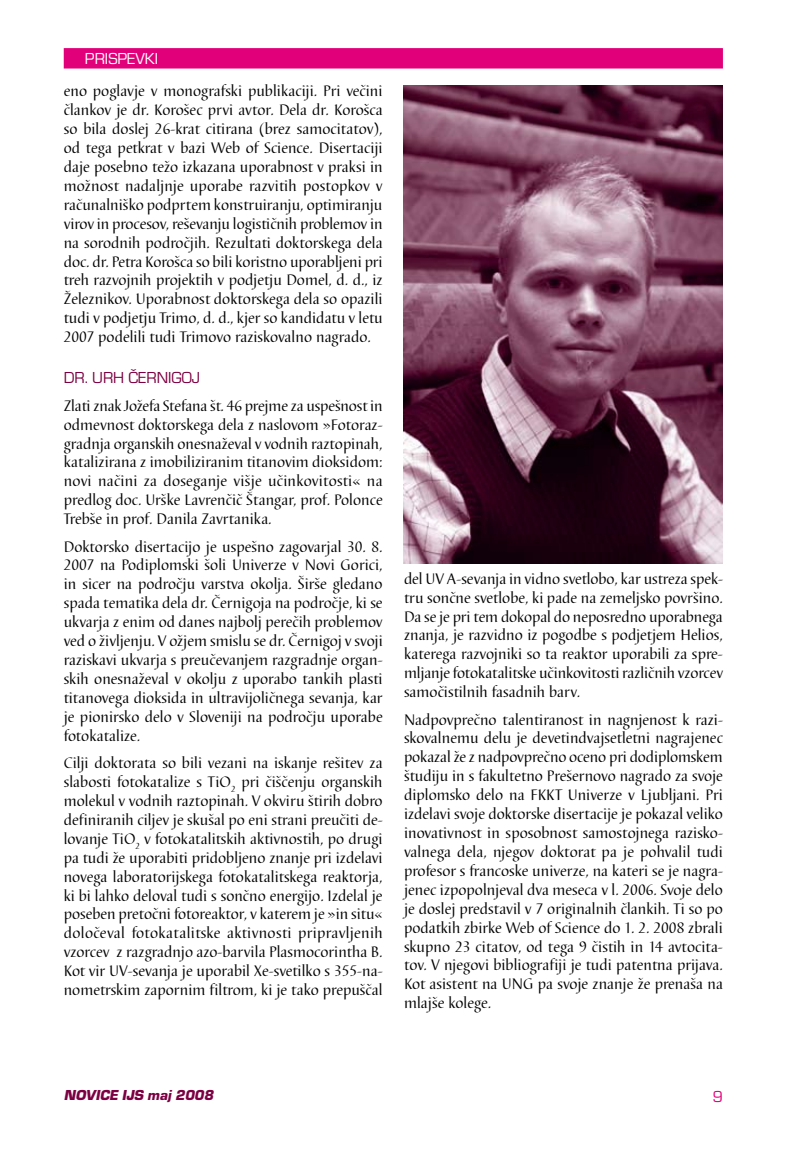
<style>
.page{position:relative;width:808px;height:1149px;background:#fff}
.page>*{position:absolute;margin:0;border:0;box-sizing:border-box;transform-origin:0 0}
.t1{font:16.5px "Eurostile TEE";color:#7c0042}
.t2{font:16.5px "Eurostile TEE";color:#fff}
.t3{font:16.5px "Eurostile TEE";color:#e2007a}
.t4{font:15.75px/18.9px "Barbedor TEE";color:#000;text-align:justify}
.t5{font:italic 15px "Eurostile TEE Blac";color:#7c0042}
</style>
<div class="page">
<div style="left:64px;top:48px;width:659px;height:20px;background:#e2007a;border:2px solid #e2007a"></div>
<img style="left:404px;top:85px;width:319px;height:478px">
<p class="t2" style="left:85px;top:50px;width:75px">PRISPEVKI</p>
<p class="t4" style="left:64px;top:82px;width:320px">eno poglavje v monografski publikaciji. Pri večini člankov je dr. Korošec prvi avtor. Dela dr. Korošca so bila doslej 26-krat citirana (brez samocitatov), od tega petkrat v bazi Web of Science. Disertaciji daje posebno težo izkazana uporabnost v praksi in možnost nadaljnje uporabe razvitih postopkov v računalniško podprtem konstruiranju, optimiranju virov in procesov, reševanju logističnih problemov in na sorodnih področjih. Rezultati doktorskega dela doc. dr. Petra Korošca so bili koristno uporabljeni pri treh razvojnih projektih v podjetju Domel, d. d., iz Železnikov. Uporabnost doktorskega dela so opazili tudi v podjetju Trimo, d. d., kjer so kandidatu v letu 2007 podelili tudi Trimovo raziskovalno nagrado.</p>
<p class="t1" style="left:64px;top:369px;width:136px">DR. URH ČERNIGOJ</p>
<p class="t4" style="left:64px;top:396px;width:320px">Zlati znak Jožefa Stefana št. 46 prejme za uspešnost in odmevnost doktorskega dela z naslovom »Fotoraz&shy;gradnja organskih onesnaževal v vodnih raztopinah, katalizirana z imobiliziranim titanovim dioksidom: novi načini za doseganje višje učinkovitosti« na predlog doc. Urške Lavrenčič Štangar, prof. Polonce Trebše in prof. Danila Zavrtanika.</p>
<p class="t4" style="left:64px;top:537px;width:321px">Doktorsko disertacijo je uspešno zagovarjal 30. 8.<br>2007 na Podiplomski šoli Univerze v Novi Gorici, in sicer na področju varstva okolja. Širše gledano spada tematika dela dr. Černigoja na področje, ki se ukvarja z enim od danes najbolj perečih problemov ved o življenju. V ožjem smislu se dr. Černigoj v svoji raziskavi ukvarja s preučevanjem razgradnje organ&shy;skih onesnaževal v okolju z uporabo tankih plasti titanovega dioksida in ultravijoličnega sevanja, kar je pionirsko delo v Sloveniji na področju uporabe fotokatalize.</p>
<p class="t4" style="left:64px;top:753px;width:321px">Cilji doktorata so bili vezani na iskanje rešitev za slabosti fotokatalize s TiO<sub>2</sub> pri čiščenju organskih molekul v vodnih raztopinah. V okviru štirih dobro definiranih ciljev je skušal po eni strani preučiti de&shy;lovanje TiO<sub>2</sub> v fotokatalitskih aktivnostih, po drugi pa tudi že uporabiti pridobljeno znanje pri izdelavi novega laboratorijskega fotokatalitskega reaktorja, ki bi lahko deloval tudi s sončno energijo. Izdelal je poseben pretočni fotoreaktor, v katerem je »in situ« določeval fotokatalitske aktivnosti pripravljenih vzorcev z razgradnjo azo-barvila Plasmocorintha B.<br>Kot vir UV-sevanja je uporabil Xe-svetilko s 355-na&shy;nometrskim zapornim filtrom, ki je tako prepuščal</p>
<p class="t4" style="left:404px;top:569px;width:321px">del UV A-sevanja in vidno svetlobo, kar ustreza spek&shy;tru sončne svetlobe, ki pade na zemeljsko površino.<br>Da se je pri tem dokopal do neposredno uporabnega znanja, je razvidno iz pogodbe s podjetjem Helios, katerega razvojniki so ta reaktor uporabili za spre&shy;mljanje fotokatalitske učinkovitosti različnih vzorcev samočistilnih fasadnih barv.</p>
<p class="t4" style="left:404px;top:710px;width:320px">Nadpovprečno talentiranost in nagnjenost k razi&shy;skovalnemu delu je devetindvajsetletni nagrajenec pokazal že z nadpovprečno oceno pri dodiplomskem študiju in s fakultetno Prešernovo nagrado za svoje diplomsko delo na FKKT Univerze v Ljubljani. Pri izdelavi svoje doktorske disertacije je pokazal veliko inovativnost in sposobnost samostojnega razisko&shy;valnega dela, njegov doktorat pa je pohvalil tudi profesor s francoske univerze, na kateri se je nagra&shy;jenec izpopolnjeval dva meseca v l. 2006. Svoje delo je doslej predstavil v 7 originalnih člankih. Ti so po podatkih zbirke Web of Science do 1. 2. 2008 zbrali skupno 23 citatov, od tega 9 čistih in 14 avtocita&shy;tov. V njegovi bibliografiji je tudi patentna prijava.<br>Kot asistent na UNG pa svoje znanje že prenaša na mlajše kolege.</p>
<p class="t5" style="left:64px;top:1085px;width:154px">NOVICE IJS maj2008</p>
<p class="t3" style="left:713px;top:1087px;width:12px">9</p>
</div>
